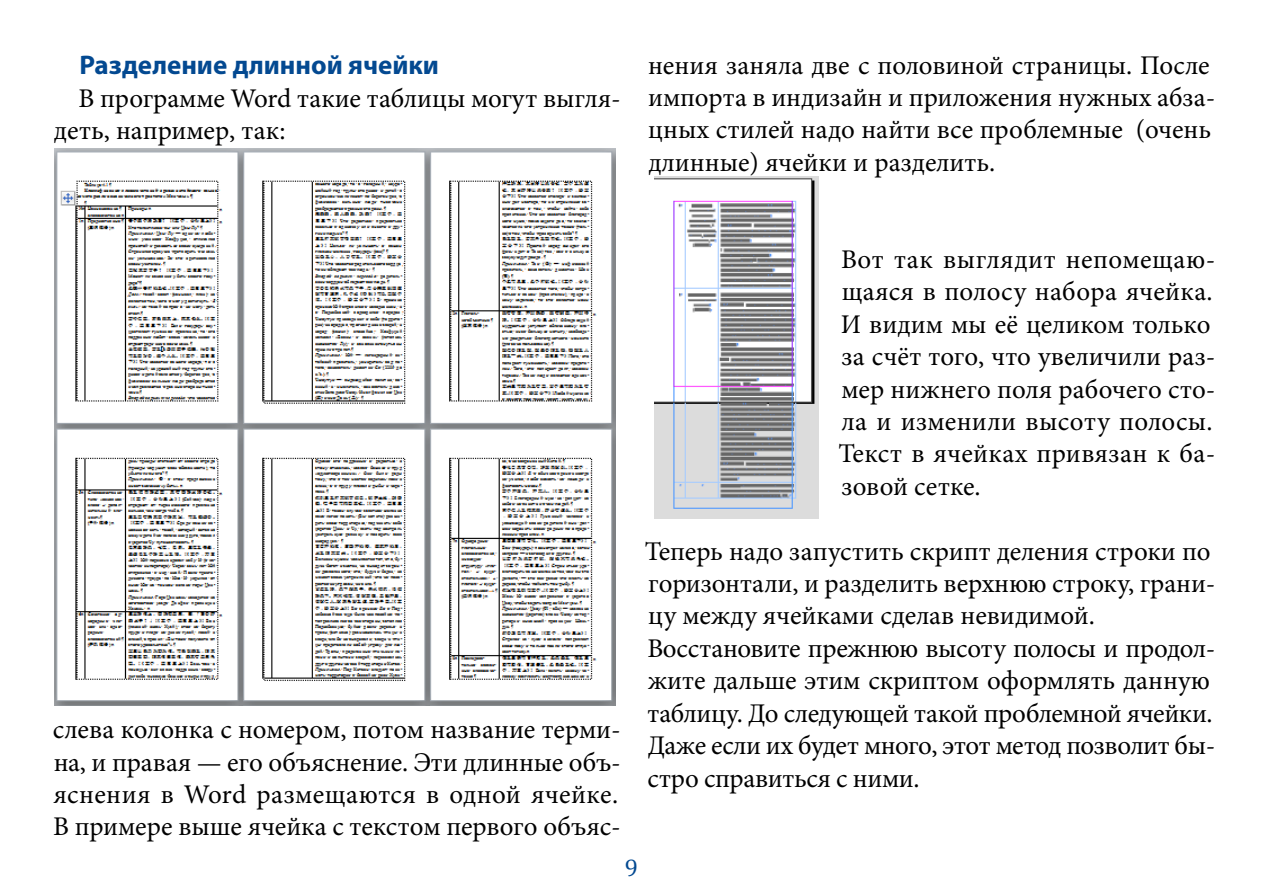
<style>
.page{position:relative;width:1263px;height:893px;background:#fff}
.page>*{position:absolute;margin:0;border:0;box-sizing:border-box;transform-origin:0 0}
.text{font:27px/32.4px "Minion Pro";color:#000}
.t1{font:700 27px "Myriad Pro";color:#034991}
.t2{font:24px "Cambria";color:#034991}
</style>
<div class="page">
<img style="left:54px;top:149px;width:561px;height:557px">
<img style="left:655px;top:177px;width:163px;height:342px">
<p class="t1" style="left:79px;top:48px;width:361px">Разделение длинной ячейки</p>
<p class="text" style="left:54px;top:82px;width:568px;text-indent:25px">В программе Word такие таблицы могут выгля&shy;деть, например, так:</p>
<p class="text" style="left:648px;top:49px;width:569px">нения заняла две с половиной страницы. После импорта в индизайн и приложения нужных абза&shy;цных стилей надо найти все проблемные (очень длинные) ячейки и разделить.</p>
<p class="text" style="left:838px;top:243px;width:378px">Вот так выглядит непомещаю&shy;щаяся в полосу набора ячейка.<br>И видим мы её целиком только за счёт того, что увеличили раз&shy;мер нижнего поля рабочего сто&shy;ла и изменили высоту полосы.<br>Текст в ячейках привязан к ба&shy;зовой сетке.</p>
<p class="text" style="left:53px;top:713px;width:569px;text-align:justify">слева колонка с номером, потом название терми&shy;на, и правая — его объяснение. Эти длинные объ&shy;яснения в Word размещаются в одной ячейке.<br>В примере выше ячейка с текстом первого объяс-</p>
<p class="t2" style="left:625px;top:854px;width:15px">9</p>
<p class="text" style="left:645px;top:535px;width:572px">Теперь надо запустить скрипт деления строки по горизонтали, и разделить верхнюю строку, грани&shy;цу между ячейками сделав невидимой.</p>
<p class="text" style="left:647px;top:632px;width:569px">Восстановите прежнюю высоту полосы и продол&shy;жите дальше этим скриптом оформлять данную таблицу. До следующей такой проблемной ячейки.<br>Даже если их будет много, этот метод позволит бы&shy;стро справиться с ними.</p>
</div>
